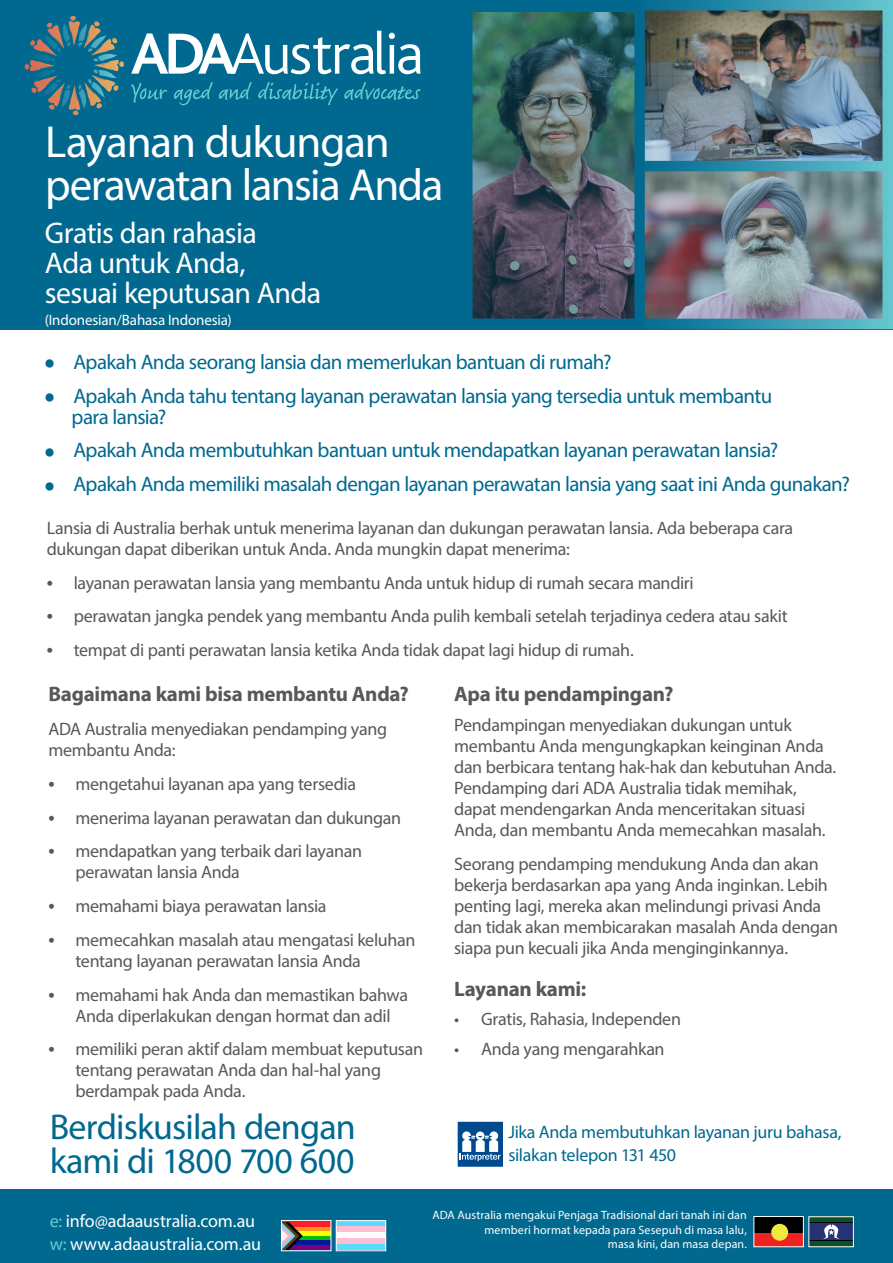
<style>
.page{position:relative;width:893px;height:1263px;background:#fff}
.page>*{position:absolute;margin:0;border:0;box-sizing:border-box;transform-origin:0 0}
.Subhead{font:45px/43.5px "Myriad Pro";letter-spacing:-.03em;color:#fff}
.Hanging_LAST{font:36px/34.5px "Myriad Pro";letter-spacing:-.025em;color:#01698f}
.Hanging_LAST-2{font:30px/30px "Myriad Pro";letter-spacing:-.025em;color:#fff}
.Hanging_LAST-3{font:21px/21px "Myriad Pro";letter-spacing:-.03em;color:#01698f}
.Body_text_PARA{font:700 21px "Myriad Pro";letter-spacing:-.015em;color:#57585a}
.Hanging_LAST-4{font:700 21px "Myriad Pro";letter-spacing:-.01em;color:#57585a}
.Body_text_PARA-2{font:18px/21px "Myriad Pro";letter-spacing:-.02em;color:#57585a}
.Hanging_LAST-5{font:18px/22.5px "Myriad Pro";letter-spacing:-.02em;color:#01698f}
.t1{font:18px "Myriad Pro";letter-spacing:-.01em;color:#fff}
.Hanging_LAST-6{font:18px/21px "Myriad Pro";letter-spacing:-.02em;color:#57585a}
.Hanging_LAST-7{font:15px "Myriad Pro";letter-spacing:-.01em;color:#fff}
.t2{font:12px/14.4px "Myriad Pro";letter-spacing:.005em;color:#fff;text-align:right}
.s1{font-family:"Bliss";font-weight:800;font-size:30px}
.s2{font-family:"Bliss";font-weight:800}
.s3{color:#67c9cf}
</style>
<div class="page">
<div style="left:0;top:0;width:893px;height:330px;background:#01698f"></div>
<img style="left:645px;top:171px;width:237px;height:147px">
<img style="left:645px;top:11px;width:237px;height:149px">
<img style="left:473px;top:13px;width:161px;height:305px">
<div style="left:462px;top:2px;width:183px;height:327px;border:10px solid #01698f"></div>
<div style="left:0;top:1190px;width:893px;height:73px;background:#01698f"></div>
<svg style="left:131px;top:31px;width:290px;height:43px"></svg>
<svg style="left:174px;top:82px;width:39px;height:23px"></svg>
<svg style="left:131px;top:83px;width:36px;height:20px"></svg>
<svg style="left:344px;top:82px;width:76px;height:18px"></svg>
<svg style="left:219px;top:82px;width:33px;height:18px"></svg>
<svg style="left:258px;top:82px;width:80px;height:23px"></svg>
<svg style="left:44px;top:16px;width:53px;height:33px"></svg>
<div style="left:754px;top:1232px;width:49px;height:15px;background:#ee2123"></div>
<div style="left:754px;top:1216px;width:49px;height:16px;background:#010101"></div>
<div style="left:771px;top:1224px;width:17px;height:17px;background:#efea3d;border-radius:50%"></div>
<div style="left:754px;top:1216px;width:50px;height:31px;border:1px solid #fff"></div>
<div style="left:809px;top:1217px;width:44px;height:30px;background:#010101"></div>
<div style="left:809px;top:1241px;width:44px;height:6px;background:#0d5128"></div>
<div style="left:809px;top:1217px;width:44px;height:5px;background:#0d5128"></div>
<div style="left:809px;top:1223px;width:44px;height:17px;background:#273176"></div>
<svg style="left:823px;top:1224px;width:16px;height:15px"></svg>
<div style="left:809px;top:1216px;width:45px;height:31px;border:1px solid #fff"></div>
<div style="left:281px;top:1222px;width:50px;height:5px;background:#fe1e25"></div>
<hr style="left:281px;top:1227px;width:50px;height:4px;background:#fe941d">
<div style="left:281px;top:1231px;width:50px;height:5px;background:#ff0"></div>
<hr style="left:281px;top:1236px;width:50px;height:4px;background:#06bd02">
<div style="left:281px;top:1240px;width:50px;height:5px;background:#001996"></div>
<div style="left:281px;top:1245px;width:50px;height:5px;background:#770087"></div>
<svg style="left:283px;top:1222px;width:20px;height:27px"></svg>
<div style="left:281px;top:1220px;width:50px;height:31px;border:1px solid #fff"></div>
<div style="left:336px;top:1220px;width:50px;height:6px;background:#5bdcff"></div>
<div style="left:336px;top:1226px;width:50px;height:6px;background:#ffbdd3"></div>
<div style="left:336px;top:1232px;width:50px;height:6px;background:#fff"></div>
<div style="left:336px;top:1238px;width:50px;height:6px;background:#ffbdd3"></div>
<div style="left:336px;top:1244px;width:50px;height:6px;background:#5bdcff"></div>
<div style="left:336px;top:1220px;width:50px;height:31px;border:1px solid #fff"></div>
<div style="left:457px;top:1121px;width:46px;height:46px;background:#004a8d"></div>
<svg style="left:460px;top:1131px;width:41px;height:30px"></svg>
<div style="left:457px;top:1121px;width:47px;height:46px;border:1px solid #fff"></div>
<p class="Subhead" style="left:45px;top:119px;width:400px">Layanan dukungan perawatan lansia Anda</p>
<p class="Hanging_LAST-2" style="left:45px;top:217px;width:278px">Gratis dan rahasia<br>Ada untuk Anda, sesuai keputusan Anda</p>
<p class="Hanging_LAST-7" style="left:45px;top:310px;width:188px">(Indonesian/Bahasa Indonesia)</p>
<p class="Hanging_LAST-3" style="left:45px;top:351px;width:568px"><span class="s1">•</span> Apakah Anda seorang lansia dan memerlukan bantuan di rumah?</p>
<p class="Hanging_LAST-3" style="left:72px;top:385px;width:702px;text-indent:-27px"><span class="s1">•</span> Apakah Anda tahu tentang layanan perawatan lansia yang tersedia untuk membantu para lansia?</p>
<p class="Hanging_LAST-3" style="left:45px;top:439px;width:735px"><span class="s1">•</span> Apakah Anda membutuhkan bantuan untuk mendapatkan layanan perawatan lansia?</p>
<p class="Hanging_LAST-3" style="left:45px;top:473px;width:807px"><span class="s1">•</span> Apakah Anda memiliki masalah dengan layanan perawatan lansia yang saat ini Anda gunakan?</p>
<p class="Body_text_PARA-2" style="left:47px;top:517px;width:748px">Lansia di Australia berhak untuk menerima layanan dan dukungan perawatan lansia. Ada beberapa cara dukungan dapat diberikan untuk Anda. Anda mungkin dapat menerima:</p>
<p class="Body_text_PARA-2" style="left:47px;top:572px;width:648px"><span class="s2">•</span> layanan perawatan lansia yang membantu Anda untuk hidup di rumah secara mandiri</p>
<p class="Body_text_PARA-2" style="left:47px;top:606px;width:742px"><span class="s2">•</span> perawatan jangka pendek yang membantu Anda pulih kembali setelah terjadinya cedera atau sakit</p>
<p class="Body_text_PARA-2" style="left:47px;top:639px;width:588px"><span class="s2">•</span> tempat di panti perawatan lansia ketika Anda tidak dapat lagi hidup di rumah.</p>
<p class="Hanging_LAST-4" style="left:48px;top:681px;width:362px">Bagaimana kami bisa membantu Anda?</p>
<p class="Hanging_LAST-6" style="left:48px;top:718px;width:340px">ADA Australia menyediakan pendamping yang membantu Anda:</p>
<p class="Body_text_PARA-2" style="left:48px;top:773px;width:309px"><span class="s2">•</span> mengetahui layanan apa yang tersedia</p>
<p class="Body_text_PARA-2" style="left:48px;top:807px;width:354px"><span class="s2">•</span> menerima layanan perawatan dan dukungan</p>
<p class="Body_text_PARA-2" style="left:75px;top:840px;width:288px;text-indent:-27px"><span class="s2">•</span> mendapatkan yang terbaik dari layanan perawatan lansia Anda</p>
<p class="Body_text_PARA-2" style="left:48px;top:895px;width:280px"><span class="s2">•</span> memahami biaya perawatan lansia</p>
<p class="Body_text_PARA-2" style="left:75px;top:929px;width:341px;text-indent:-27px"><span class="s2">•</span> memecahkan masalah atau mengatasi keluhan tentang layanan perawatan lansia Anda</p>
<p class="Body_text_PARA-2" style="left:48px;top:984px;width:361px;text-align:center"><span class="s2">•</span> memahami hak Anda dan memastikan bahwa<br>Anda diperlakukan dengan hormat dan adil</p>
<p class="Body_text_PARA-2" style="left:75px;top:1039px;width:349px;text-indent:-27px"><span class="s2">•</span> memiliki peran aktif dalam membuat keputusan tentang perawatan Anda dan hal-hal yang berdampak pada Anda.</p>
<p class="Hanging_LAST" style="left:50px;top:1109px;width:308px">Berdiskusilah dengan kami di 1800 700 600</p>
<p class="Body_text_PARA" style="left:454px;top:681px;width:221px">Apa itu pendampingan?</p>
<p class="Body_text_PARA-2" style="left:454px;top:714px;width:384px">Pendampingan menyediakan dukungan untuk membantu Anda mengungkapkan keinginan Anda dan berbicara tentang hak-hak dan kebutuhan Anda.<br>Pendamping dari ADA Australia tidak memihak, dapat mendengarkan Anda menceritakan situasi Anda, dan membantu Anda memecahkan masalah.</p>
<p class="Body_text_PARA-2" style="left:454px;top:853px;width:385px">Seorang pendamping mendukung Anda dan akan bekerja berdasarkan apa yang Anda inginkan. Lebih penting lagi, mereka akan melindungi privasi Anda dan tidak akan membicarakan masalah Anda dengan siapa pun kecuali jika Anda menginginkannya.</p>
<p class="Body_text_PARA" style="left:454px;top:975px;width:134px">Layanan kami:</p>
<p class="Body_text_PARA-2" style="left:454px;top:1008px;width:228px">• Gratis, Rahasia, Independen</p>
<p class="Body_text_PARA-2" style="left:454px;top:1038px;width:212px">• Anda yang mengarahkan</p>
<p class="Hanging_LAST-5" style="left:508px;top:1121px;width:335px">Jika Anda membutuhkan layanan juru bahasa, silakan telepon 131 450</p>
<p class="t1" style="left:50px;top:1209px;width:207px"><span class="s3">e:</span> info@adaaustralia.com.au</p>
<p class="t1" style="left:50px;top:1233px;width:213px"><span class="s3">w:</span> www.adaaustralia.com.au</p>
<p class="t2" style="left:432px;top:1208px;width:316px">ADA Australia mengakui Penjaga Tradisional dari tanah ini dan memberi hormat kepada para Sesepuh di masa lalu,<br>masa kini, dan masa depan.</p>
</div>
